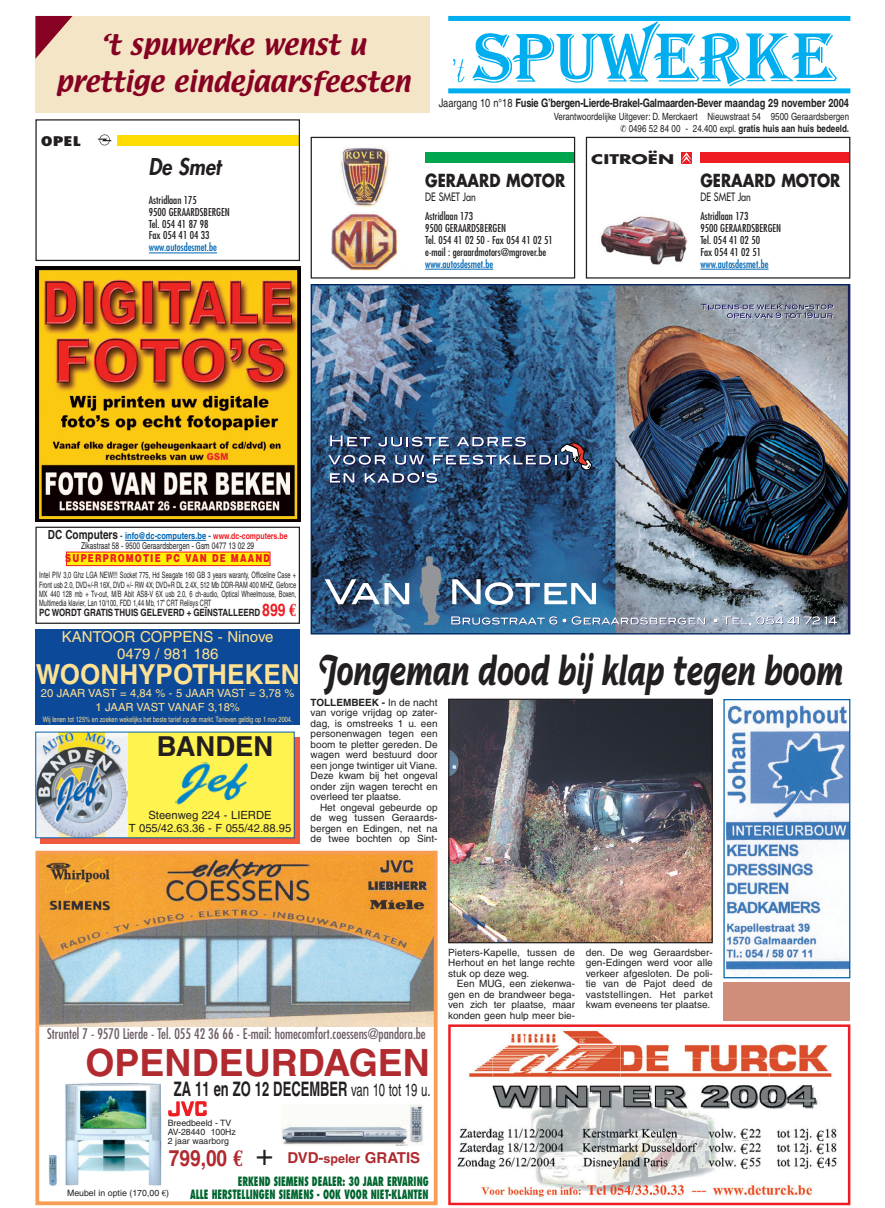
<style>
.page{position:relative;width:885px;height:1208px;background:#fff}
.page>*{position:absolute;margin:0;border:0;box-sizing:border-box;transform-origin:0 0}
.t1{font:700 45px "Nadianne";color:#231f20;scale:.63 1}
.t2{font:700 37.5px "Helvetica";color:#b02a2f}
.t3{font:700 27.5px "Helvetica";color:#ffe192;scale:.95 1}
.t4{font:700 27.5px "Helvetica";color:#231f20}
.t5{font:25px/37.5px "Textile";color:#870123;text-align:center}
.t6{font:italic 800 22.5px "Futura";color:#231f20;scale:.9 1}
.t7{font:700 20px "Helvetica";color:#231f20;scale:.65 1}
.t8{font:700 17.5px "Futura";color:#231f20;scale:.85 1}
.t9{font:15px/16.2px "Helvetica";color:#ffe192;text-align:center}
.t10{font:700 15px "Helvetica";color:#b02a2f}
.t11{font:15px/31px "Euro Serif";color:#231f20}
.t12{font:condensed 14.25px "Futura";color:#6c5c65;scale:.95 1}
.t13{font:700 13px "Futura";color:#231f20;scale:1.42 1}
.t14{font:800 condensed 13px "Futura";color:#231f20;scale:1.42 1}
.t15{font:800 condensed 12.5px/13.8px "Futura";color:#00652e;text-align:right;scale:.75 1}
.t16{font:700 11.62px "Helvetica";letter-spacing:-.025em;color:#231f20;scale:.8 1}
.t17{font:11.25px/13.5px "Helvetica";color:#ffe192;text-align:center}
.t18{font:11.25px/12.5px "Helvetica";color:#231f20;text-align:center}
.t19{font:900 11.25px "Helvetica";letter-spacing:.135em;color:#ee1d23;scale:.75 1}
.t20{font:11.25px "Futura";color:#231f20;scale:.8 1}
.t21{font:condensed 10.62px/11.9px "Futura";color:#231f20}
.t22{font:condensed 10.62px "Futura";color:#0166b3}
.t23{font:10px/10.5px "Helvetica";color:#231f20;text-align:justify}
.t24{font:10px/12.5px "Helvetica";color:#231f20;text-align:right;scale:.8 1}
.t25{font:700 10px "Helvetica";color:#231f20;scale:.8 1}
.t26{font:9.38px/10px "Helvetica";color:#231f20;text-align:center;scale:.7 1}
.t27{font:8.75px/9.4px "Helvetica";color:#231f20;text-align:justify;scale:.7 1}
.t28{font:8.75px/8.8px "Helvetica";color:#231f20}
.t29{font:7.5px "Helvetica";color:#ffe192;scale:.75 1}
.s1{font-weight:400}
.s2{font-weight:700}
.s3{font-weight:700;font-size:12.5px}
.s4{font-weight:700;color:#0166b3}
.s5{font-weight:700;font-size:8.75px;color:#ee1d23}
.s6{font-size:17.5px;color:#ee1d23}
.s7{font-family:"Euro Serif";font-size:17.5px;color:#ee1d23}
.s8{font-weight:400;font-size:17.5px}
.s9{font-size:22.5px}
.s10{font-family:"Euro Serif";font-size:22.5px}
.s11{font-weight:400;font-size:30px;color:#231f20}
.s12{font-size:12.5px}
.s13{font-family:"Euro Serif"}
</style>
<div class="page">
<div style="left:448px;top:16px;width:402px;height:5px;background:#00aeef"></div>
<div style="left:448px;top:88px;width:402px;height:5px;background:#00aeef"></div>
<img style="left:450px;top:21px;width:389px;height:73px">
<img style="left:40px;top:855px;width:393px;height:172px">
<div style="left:35px;top:850px;width:403px;height:355px;border:4px solid #f89d53"></div>
<svg style="left:35px;top:119px;width:816px;height:160px"></svg>
<div style="left:425px;top:153px;width:149px;height:10px;background:#00a54f"></div>
<svg style="left:425px;top:269px;width:15px;height:1px"></svg>
<hr style="left:440px;top:269px;width:53px;height:1px;background:#0166b3">
<img style="left:323px;top:144px;width:85px;height:127px">
<img style="left:313px;top:286px;width:535px;height:346px">
<svg style="left:451px;top:616px;width:255px;height:9px;background:#809ebb"></svg>
<svg style="left:714px;top:616px;width:123px;height:9px"></svg>
<svg style="left:419px;top:556px;width:23px;height:69px;background:#697e92"></svg>
<svg style="left:325px;top:579px;width:84px;height:25px"></svg>
<svg style="left:452px;top:579px;width:144px;height:26px"></svg>
<svg style="left:701px;top:304px;width:133px;height:15px;background:#8a8fa3"></svg>
<img style="left:329px;top:435px;width:264px;height:49px">
<div style="left:35px;top:629px;width:265px;height:95px;background:#0d4999"></div>
<img style="left:457px;top:1030px;width:380px;height:168px">
<div style="left:448px;top:1024px;width:402px;height:181px;border:2px solid #ee1d23"></div>
<div style="left:741px;top:1126px;width:8px;height:13px;background:#fff"></div>
<div style="left:741px;top:1157px;width:8px;height:16px;background:#fff"></div>
<div style="left:817px;top:1155px;width:8px;height:16px;background:#fff"></div>
<div style="left:816px;top:1141px;width:9px;height:14px;background:#fff"></div>
<div style="left:741px;top:1141px;width:8px;height:16px;background:#fff"></div>
<div style="left:816px;top:1128px;width:9px;height:13px;background:#fff"></div>
<img style="left:725px;top:705px;width:123px;height:271px">
<div style="left:723px;top:699px;width:127px;height:279px;border:1px solid #0161aa"></div>
<div style="left:66px;top:552px;width:204px;height:13px;background:#fff101"></div>
<div style="left:66px;top:552px;width:204px;height:14px;border:1px solid #ee1e24"></div>
<hr style="left:134px;top:540px;width:57px;height:1px;background:#0166b3">
<svg style="left:191px;top:540px;width:15px;height:1px"></svg>
<div style="left:35px;top:526px;width:265px;height:98px;border:1px solid #231f20"></div>
<img style="left:35px;top:267px;width:265px;height:255px">
<div style="left:723px;top:981px;width:127px;height:39px;background:#d08d79"></div>
<img style="left:450px;top:700px;width:261px;height:241px">
<div style="left:448px;top:698px;width:265px;height:245px;border:1px solid #231f20"></div>
<svg style="left:41px;top:737px;width:259px;height:106px;background:#cb5f50"></svg>
<div style="left:35px;top:16px;width:395px;height:96px;background:#f3e5c5"></div>
<svg style="left:35px;top:16px;width:37px;height:43px"></svg>
<div style="left:36px;top:732px;width:258px;height:105px;background:#fff34f"></div>
<img style="left:37px;top:733px;width:91px;height:103px">
<img style="left:175px;top:762px;width:73px;height:43px">
<img style="left:48px;top:1083px;width:114px;height:102px">
<img style="left:282px;top:1104px;width:142px;height:41px">
<img style="left:168px;top:1101px;width:39px;height:15px">
<h3 class="t5" style="left:55px;top:28px;width:356px">‘t spuwerke wenst u prettige eindejaarsfeesten</h3>
<h3 class="t14" style="left:41px;top:135px;width:30px">OPEL</h3>
<h3 class="t6" style="left:149px;top:155px;width:82px">De Smet</h3>
<p class="t21" style="left:149px;top:195px;width:82px">Astridlaan 175<br>9500 GERAARDSBERGEN<br>Tel. 054 41 87 98<br>Fax 054 41 04 33</p>
<p class="t22" style="left:149px;top:242px;width:70px">www.autosdesmet.be</p>
<p class="t16" style="left:439px;top:99px;width:515px"><span class="s1">Jaargang 10 n°18</span> Fusie G’bergen-Lierde-Brakel-Galmaarden-Bever maandag 29 november 2004</p>
<p class="t24" style="left:554px;top:111px;width:371px">Verantwoordelijke Uitgever: D. Merckaert Nieuwstraat 54 9500 Geraardsbergen ✆ 0496 52 84 00 - 24.400 expl. <span class="s2">gratis huis aan huis bedeeld.</span></p>
<h3 class="t8" style="left:425px;top:172px;width:166px">GERAARD MOTOR</h3>
<p class="t20" style="left:425px;top:191px;width:65px">DE SMET Jan</p>
<p class="t21" style="left:425px;top:211px;width:129px">Astridlaan 173<br>9500 GERAARDSBERGEN<br>Tel. 054 41 02 50 - Fax 054 41 02 51 e-mail : geraardmotors@mgrover.be</p>
<p class="t22" style="left:425px;top:259px;width:70px">www.autosdesmet.be</p>
<h3 class="t13" style="left:591px;top:153px;width:60px">CITROËN</h3>
<h3 class="t8" style="left:700px;top:172px;width:166px">GERAARD MOTOR</h3>
<p class="t20" style="left:700px;top:191px;width:65px">DE SMET Jan</p>
<p class="t21" style="left:700px;top:211px;width:82px">Astridlaan 173<br>9500 GERAARDSBERGEN<br>Tel. 054 41 02 50<br>Fax 054 41 02 51</p>
<p class="t22" style="left:700px;top:259px;width:70px">www.autosdesmet.be</p>
<p class="t26" style="left:48px;top:532px;width:344px"><span class="s3">DC Computers</span> <span class="s4">- info@dc-computers.be -</span> <span class="s5">www.dc-computers.be<br></span>Zikastraat 58 - 9500 Geraardsbergen - Gsm 0477 13 02 29</p>
<p class="t19" style="left:65px;top:550px;width:275px">SUPERPROMOTIE PC VAN DE MAAND</p>
<p class="t27" style="left:39px;top:571px;width:369px">Intel PIV 3,0 Ghz LGA NEW!!! Socket 775, Hd Seagate 160 GB 3 years waranty, Officeline Case + Front usb 2.0, DVD+/-R 16X, DVD +/- RW 4X; DVD+R DL 2.4X, 512 Mb DDR-RAM 400 MHZ, Geforce MX 440 128 mb + Tv-out, M/B Abit AS8-V 6X usb 2.0, 6 ch-audio, Optical Wheelmouse, Boxen, Multimedia klavier, Lan 10/100, FDD 1,44 Mb, 17” CRT Relisys CRT</p>
<p class="t25" style="left:39px;top:609px;width:323px">PC WORDT GRATIS THUIS GELEVERD + GEÏNSTALLEERD <span class="s6">899</span> <span class="s7">€</span></p>
<h3 class="t9" style="left:62px;top:630px;width:213px">KANTOOR COPPENS - Ninove<br>0479 / 981 186</h3>
<h3 class="t3" style="left:36px;top:664px;width:279px">WOONHYPOTHEKEN</h3>
<p class="t17" style="left:41px;top:687px;width:255px">20 JAAR VAST = 4,84 % - 5 JAAR VAST = 3,78 %<br>1 JAAR VAST VANAF 3,18%</p>
<p class="t29" style="left:43px;top:716px;width:335px">Wij lenen tot 125% en zoeken wekelijks het beste tarief op de markt. Tarieven geldig op 1 nov 2004.</p>
<h3 class="t4" style="left:157px;top:735px;width:118px">BANDEN</h3>
<p class="t18" style="left:129px;top:810px;width:164px">Steenweg 224 - LIERDE<br>T 055/42.63.36 - F 055/42.88.95</p>
<h1 class="t1" style="left:318px;top:654px;width:835px">Jongeman dood bij klap tegen boom</h1>
<p class="t23" style="left:311px;top:698px;width:129px"><span class="s2">TOLLEMBEEK -</span> In de nacht van vorige vrijdag op zater&shy;dag, is omstreeks 1 u. een personenwagen tegen een boom te pletter gereden. De wagen werd bestuurd door een jonge twintiger uit Viane.<br>Deze kwam bij het ongeval onder zijn wagen terecht en overleed ter plaatse.</p>
<p class="t23" style="left:311px;top:803px;width:128px;text-indent:9px">Het ongeval gebeurde op de weg tussen Geraards&shy;bergen en Edingen, net na de twee bochten op Sint-</p>
<p class="t23" style="left:448px;top:947px;width:128px">Pieters-Kapelle, tussen de Herhout en het lange rechte stuk op deze weg.</p>
<p class="t23" style="left:448px;top:979px;width:128px;text-indent:9px">Een MUG, een ziekenwa&shy;gen en de brandweer bega&shy;ven zich ter plaatse, maar konden geen hulp meer bie-</p>
<p class="t23" style="left:586px;top:947px;width:128px">den. De weg Geraardsber&shy;gen-Edingen werd voor alle verkeer afgesloten. De poli&shy;tie van de Pajot deed de vaststellingen. Het parket kwam eveneens ter plaatse.</p>
<h3 class="t12" style="left:47px;top:1027px;width:400px">Struntel 7 - 9570 Lierde - Tel. 055 42 36 66 - E-mail: homecomfort.coessens@pandora.be</h3>
<h2 class="t2" style="left:85px;top:1048px;width:346px">OPENDEURDAGEN</h2>
<h3 class="t7" style="left:174px;top:1081px;width:396px">ZA 11 en ZO 12 DECEMBER <span class="s8">van 10 tot 19 u.</span></h3>
<p class="t28" style="left:168px;top:1119px;width:70px">Breedbeeld - TV<br>AV-28440 100Hz<br>2 jaar waarborg</p>
<h3 class="t10" style="left:169px;top:1152px;width:253px"><span class="s9">799,00</span> <span class="s10">€</span> <span class="s11">+</span> DVD-<span class="s12">speler</span> GRATIS</h3>
<p class="t28" style="left:67px;top:1189px;width:104px">Meubel in optie (170,00 <span class="s13">€</span>)</p>
<p class="t15" style="left:190px;top:1175px;width:320px">ERKEND SIEMENS DEALER: 30 JAAR ERVARING<br>ALLE HERSTELLINGEN SIEMENS - OOK VOOR NIET-KLANTEN</p>
<h3 class="t11" style="left:741px;top:1117px;width:9px">€ €</h3>
<h3 class="t11" style="left:816px;top:1119px;width:9px">€</h3>
<h3 class="t11" style="left:741px;top:1133px;width:9px">€</h3>
<h3 class="t11" style="left:816px;top:1133px;width:9px">€</h3>
<h3 class="t11" style="left:817px;top:1147px;width:9px">€</h3>
</div>
